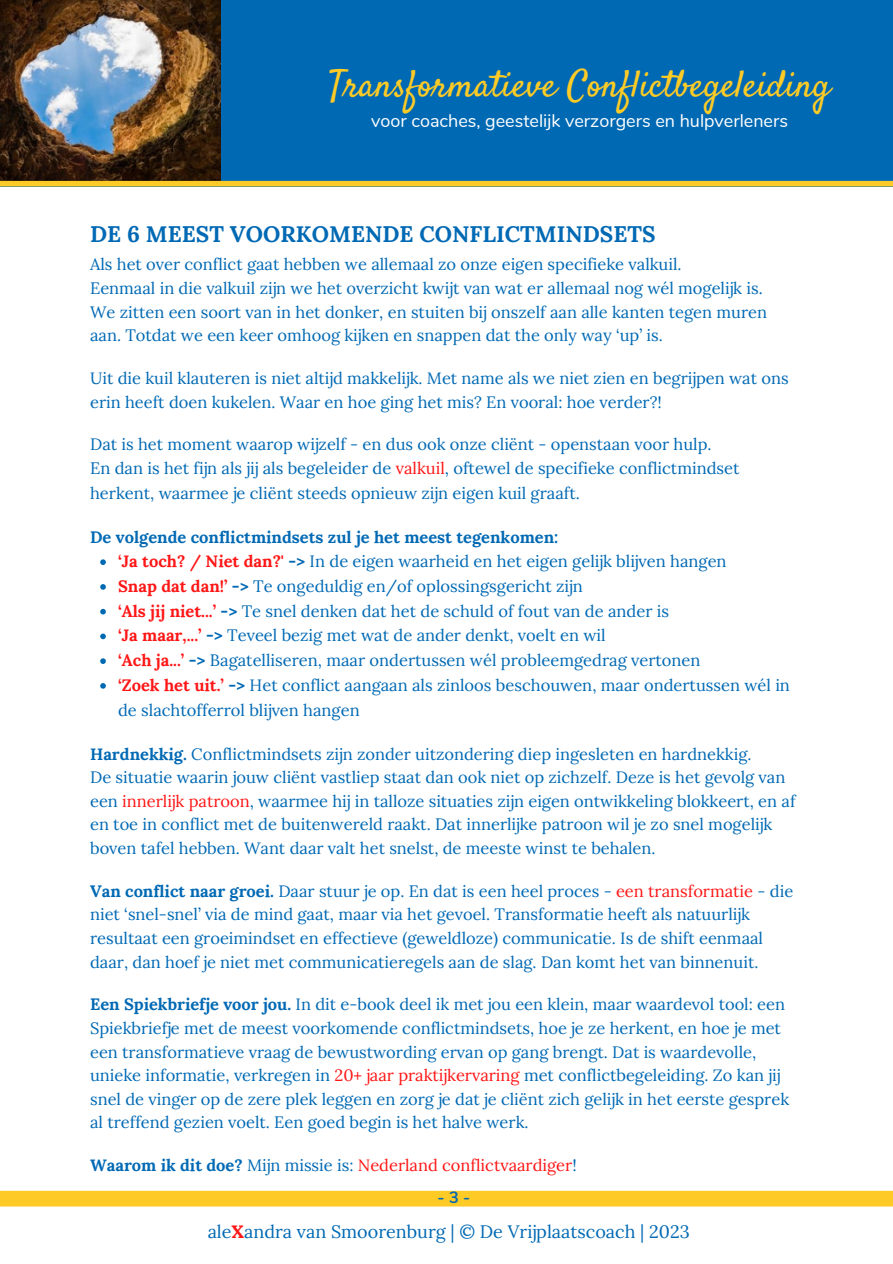
<style>
.page{position:relative;width:893px;height:1264px;background:#fff}
.page>*{position:absolute;margin:0;border:0;box-sizing:border-box;transform-origin:0 0}
.t1{font:37.35px "Satisfy";color:#fecb26}
.t2{font:700 22.5px "Lora";color:#0069b4}
.t3{font:18px "Lora";color:#0069b4}
.t4{font:18px "Nunito";color:#fff}
.t5{font:16.5px/23.5px "Lora";color:#0069b4}
.t6{font:16.5px "Lora";color:#ff1616}
.t7{font:700 16.5px "Lora";color:#0069b4}
.t8{font:700 16.35px "Nunito";color:#0069b4}
.s1{color:#ff1616}
.s2{font-weight:700;color:#ff1616}
.s3{font-weight:700}
.s4{font-weight:700;color:#0069b4}
.s5{color:#0069b4}
</style>
<div class="page">
<div style="left:0;top:1190px;width:892px;height:16px;background:#fecb26"></div>
<div style="left:0;top:0;width:892px;height:186px;background:#0069b4"></div>
<svg style="left:100px;top:559px;width:6px;height:6px"></svg>
<svg style="left:100px;top:584px;width:6px;height:5px"></svg>
<svg style="left:100px;top:609px;width:6px;height:5px"></svg>
<svg style="left:100px;top:633px;width:6px;height:6px"></svg>
<svg style="left:100px;top:658px;width:6px;height:6px"></svg>
<svg style="left:100px;top:683px;width:6px;height:5px"></svg>
<img style="left:0;top:0;width:220px;height:181px">
<div style="left:0;top:181px;width:892px;height:5px;background:#fecb26"></div>
<p class="t1" style="left:328px;top:61px;width:503px">Transformatieve Conflictbegeleiding</p>
<p class="t4" style="left:371px;top:108px;width:418px">voor coaches, geestelijk verzorgers en hulpverleners</p>
<p class="t2" style="left:90px;top:219px;width:567px">DE 6 MEEST VOORKOMENDE CONFLICTMINDSETS</p>
<p class="t5" style="left:90px;top:252px;width:593px">Als het over conflict gaat hebben we allemaal zo onze eigen specifieke valkuil.</p>
<p class="t5" style="left:90px;top:276px;width:674px">Eenmaal in die valkuil zijn we het overzicht kwijt van wat er allemaal nog wél mogelijk is.</p>
<p class="t5" style="left:90px;top:300px;width:678px">We zitten een soort van in het donker, en stuiten bij onszelf aan alle kanten tegen muren aan. Totdat we een keer omhoog kijken en snappen dat the only way ‘up’ is.</p>
<p class="t5" style="left:90px;top:366px;width:700px">Uit die kuil klauteren is niet altijd makkelijk. Met name als we niet zien en begrijpen wat ons erin heeft doen kukelen. Waar en hoe ging het mis? En vooral: hoe verder?!</p>
<p class="t5" style="left:90px;top:432px;width:623px">Dat is het moment waarop wijzelf - en dus ook onze cliënt - openstaan voor hulp.</p>
<p class="t5" style="left:90px;top:455px;width:651px;line-height:24.8px">En dan is het fijn als jij als begeleider de <span class="s1">valkuil</span>, oftewel de specifieke conflictmindset herkent, waarmee je cliënt steeds opnieuw zijn eigen kuil graaft.</p>
<p class="t7" style="left:90px;top:526px;width:469px">De volgende conflictmindsets zul je het meest tegenkomen:</p>
<p class="t5" style="left:118px;top:549px;width:610px"><span class="s2">‘Ja toch? / Niet dan?'</span> <span class="s3">-&gt;</span> In de eigen waarheid en het eigen gelijk blijven hangen</p>
<p class="t5" style="left:118px;top:574px;width:466px"><span class="s2">Snap dat dan!’</span> <span class="s3">-&gt;</span> Te ongeduldig en/of oplossingsgericht zijn</p>
<p class="t5" style="left:118px;top:599px;width:552px"><span class="s2">‘Als jij niet...’</span> <span class="s3">-&gt;</span> Te snel denken dat het de schuld of fout van de ander is</p>
<p class="t5" style="left:118px;top:623px;width:489px"><span class="s2">‘Ja maar,...’</span> <span class="s3">-&gt;</span> Teveel bezig met wat de ander denkt, voelt en wil</p>
<p class="t5" style="left:118px;top:648px;width:584px"><span class="s2">‘Ach ja...’</span> <span class="s3">-&gt;</span> Bagatelliseren, maar ondertussen wél probleemgedrag vertonen</p>
<p class="t5" style="left:118px;top:672px;width:673px;line-height:24.8px"><span class="s2">‘Zoek het uit.’</span> <span class="s3">-&gt;</span> Het conflict aangaan als zinloos beschouwen, maar ondertussen wél in de slachtofferrol blijven hangen</p>
<p class="t5" style="left:90px;top:741px;width:663px"><span class="s3">Hardnekkig.</span> Conflictmindsets zijn zonder uitzondering diep ingesleten en hardnekkig.</p>
<p class="t5" style="left:90px;top:765px;width:707px">De situatie waarin jouw cliënt vastliep staat dan ook niet op zichzelf. Deze is het gevolg van een <span class="s1">innerlijk patroon</span>, waarmee hij in talloze situaties zijn eigen ontwikkeling blokkeert, en af en toe in conflict met de buitenwereld raakt. Dat innerlijke patroon wil je zo snel mogelijk boven tafel hebben. Want daar valt het snelst, de meeste winst te behalen.</p>
<p class="t5" style="left:90px;top:878px;width:704px"><span class="s3">Van conflict naar groei.</span> Daar stuur je op. En dat is een heel proces - <span class="s1">een transformatie</span> - die niet ‘snel-snel’ via de mind gaat, maar via het gevoel. Transformatie heeft als natuurlijk resultaat een groeimindset en effectieve (geweldloze) communicatie. Is de shift eenmaal daar, dan hoef je niet met communicatieregels aan de slag. Dan komt het van binnenuit.</p>
<p class="t5" style="left:90px;top:992px;width:700px"><span class="s3">Een Spiekbriefje voor jou.</span> In dit e-book deel ik met jou een klein, maar waardevol tool: een Spiekbriefje met de meest voorkomende conflictmindsets, hoe je ze herkent, en hoe je met een transformatieve vraag de bewustwording ervan op gang brengt. Dat is waardevolle, unieke informatie, verkregen in <span class="s1">20+ jaar praktijkervaring</span> met conflictbegeleiding. Zo kan jij snel de vinger op de zere plek leggen en zorg je dat je cliënt zich gelijk in het eerste gesprek al treffend gezien voelt. Een goed begin is het halve werk.</p>
<p class="t6" style="left:90px;top:1154px;width:488px"><span class="s4">Waarom ik dit doe?</span> <span class="s5">Mijn missie is:</span> Nederland conflictvaardiger<span class="s5">!</span></p>
<p class="t8" style="left:437px;top:1186px;width:34px">-3-</p>
<p class="t3" style="left:208px;top:1219px;width:483px">ale<span class="s2">X</span>andra van Smoorenburg | © De Vrijplaatscoach | 2023</p>
</div>
